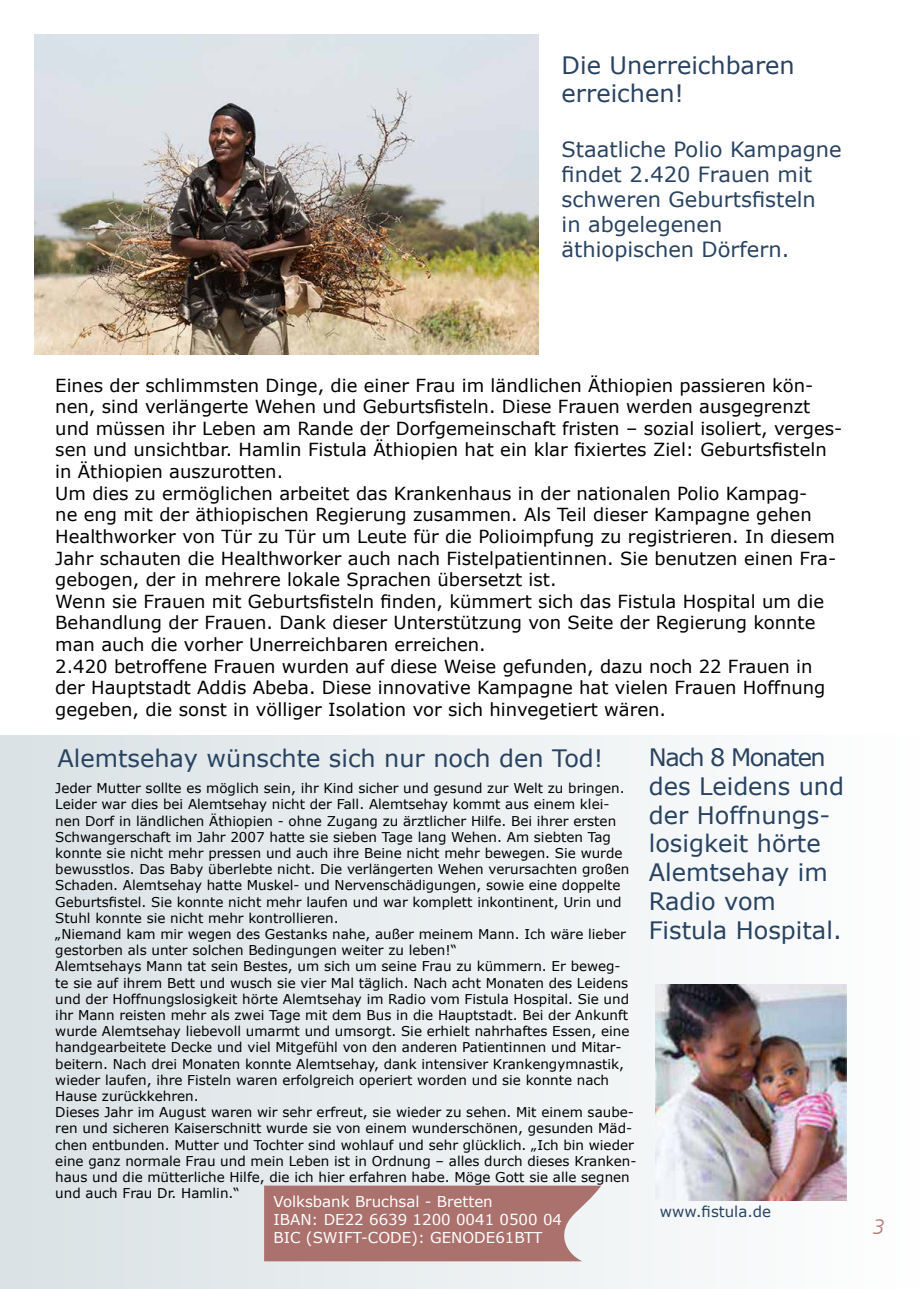
<style>
.page{position:relative;width:919px;height:1289px;background:#fff}
.page>*{position:absolute;margin:0;border:0;box-sizing:border-box;transform-origin:0 0}
.t1{font:24px/28.8px "Verdana";color:#284361}
.t2{font:21px/25.2px "Verdana";color:#284361}
.t3{font:italic 21px "Frucht";color:#ab716d}
.t4{font:18px/21.6px "Verdana";color:#000}
.t5{font:15px/18px "Verdana";color:#fff}
.t6{font:15px "Verdana";color:#284361}
.t7{font:13.5px/16.2px "Verdana";color:#000}
</style>
<div class="page">
<img style="left:34px;top:34px;width:504px;height:320px">
<div style="left:0;top:736px;width:918px;height:552px;background:linear-gradient(to right,#dae2e5,#fefefe)"></div>
<img style="left:655px;top:984px;width:191px;height:216px">
<svg style="left:264px;top:1185px;width:337px;height:76px;background:#b07b78"></svg>
<h1 class="t1" style="left:561px;top:51px;width:235px">Die Unerreichbaren erreichen!</h1>
<h2 class="t2" style="left:561px;top:137px;width:281px">Staatliche Polio Kampagne findet 2.420 Frauen mit schweren Geburtsfisteln<br>in abgelegenen äthiopischen Dörfern.</h2>
<p class="t4" style="left:55px;top:374px;width:788px">Eines der schlimmsten Dinge, die einer Frau im ländlichen Äthiopien passieren kön&shy;nen, sind verlängerte Wehen und Geburtsfisteln. Diese Frauen werden ausgegrenzt und müssen ihr Leben am Rande der Dorfgemeinschaft fristen – sozial isoliert, verges&shy;sen und unsichtbar. Hamlin Fistula Äthiopien hat ein klar fixiertes Ziel: Geburtsfisteln in Äthiopien auszurotten.<br>Um dies zu ermöglichen arbeitet das Krankenhaus in der nationalen Polio Kampag-<br>ne eng mit der äthiopischen Regierung zusammen. Als Teil dieser Kampagne gehen Healthworker von Tür zu Tür um Leute für die Polioimpfung zu registrieren. In diesem Jahr schauten die Healthworker auch nach Fistelpatientinnen. Sie benutzen einen Fra&shy;gebogen, der in mehrere lokale Sprachen übersetzt ist.<br>Wenn sie Frauen mit Geburtsfisteln finden, kümmert sich das Fistula Hospital um die Behandlung der Frauen. Dank dieser Unterstützung von Seite der Regierung konnte man auch die vorher Unerreichbaren erreichen.<br>2.420 betroffene Frauen wurden auf diese Weise gefunden, dazu noch 22 Frauen in der Hauptstadt Addis Abeba. Diese innovative Kampagne hat vielen Frauen Hoffnung gegeben, die sonst in völliger Isolation vor sich hinvegetiert wären.</p>
<h1 class="t1" style="left:648px;top:743px;width:197px">Nach 8 Monaten des Leidens und der Hoffnungs&shy;losigkeit hörte<br>Alemtsehay im<br>Radio vom<br>Fistula Hospital.</h1>
<h1 class="t1" style="left:57px;top:744px;width:547px">Alemtsehay wünschte sich nur noch den Tod!</h1>
<p class="t7" style="left:55px;top:780px;width:582px">Jeder Mutter sollte es möglich sein, ihr Kind sicher und gesund zur Welt zu bringen.<br>Leider war dies bei Alemtsehay nicht der Fall. Alemtsehay kommt aus einem klei&shy;nen Dorf in ländlichen Äthiopien - ohne Zugang zu ärztlicher Hilfe. Bei ihrer ersten Schwangerschaft im Jahr 2007 hatte sie sieben Tage lang Wehen. Am siebten Tag konnte sie nicht mehr pressen und auch ihre Beine nicht mehr bewegen. Sie wurde bewusstlos. Das Baby überlebte nicht. Die verlängerten Wehen verursachten großen Schaden. Alemtsehay hatte Muskel- und Nervenschädigungen, sowie eine doppelte Geburtsfistel. Sie konnte nicht mehr laufen und war komplett inkontinent, Urin und Stuhl konnte sie nicht mehr kontrollieren.<br>„Niemand kam mir wegen des Gestanks nahe, außer meinem Mann. Ich wäre lieber gestorben als unter solchen Bedingungen weiter zu leben!“<br>Alemtsehays Mann tat sein Bestes, um sich um seine Frau zu kümmern. Er beweg&shy;te sie auf ihrem Bett und wusch sie vier Mal täglich. Nach acht Monaten des Leidens und der Hoffnungslosigkeit hörte Alemtsehay im Radio vom Fistula Hospital. Sie und ihr Mann reisten mehr als zwei Tage mit dem Bus in die Hauptstadt. Bei der Ankunft wurde Alemtsehay liebevoll umarmt und umsorgt. Sie erhielt nahrhaftes Essen, eine handgearbeitete Decke und viel Mitgefühl von den anderen Patientinnen und Mitar&shy;beitern. Nach drei Monaten konnte Alemtsehay, dank intensiver Krankengymnastik, wieder laufen, ihre Fisteln waren erfolgreich operiert worden und sie konnte nach Hause zurückkehren.<br>Dieses Jahr im August waren wir sehr erfreut, sie wieder zu sehen. Mit einem saube&shy;ren und sicheren Kaiserschnitt wurde sie von einem wunderschönen, gesunden Mäd&shy;chen entbunden. Mutter und Tochter sind wohlauf und sehr glücklich. „Ich bin wieder eine ganz normale Frau und mein Leben ist in Ordnung – alles durch dieses Kranken&shy;haus und die mütterliche Hilfe, die ich hier erfahren habe. Möge Gott sie alle segnen und auch Frau Dr. Hamlin.“</p>
<p class="t5" style="left:273px;top:1193px;width:290px">Volksbank Bruchsal - Bretten<br>IBAN: DE22 6639 1200 0041 0500 04<br>BIC (SWIFT-CODE): GENODE61BTT</p>
<p class="t6" style="left:659px;top:1202px;width:113px">www.fistula.de</p>
<h2 class="t3" style="left:873px;top:1214px;width:13px">3</h2>
</div>
